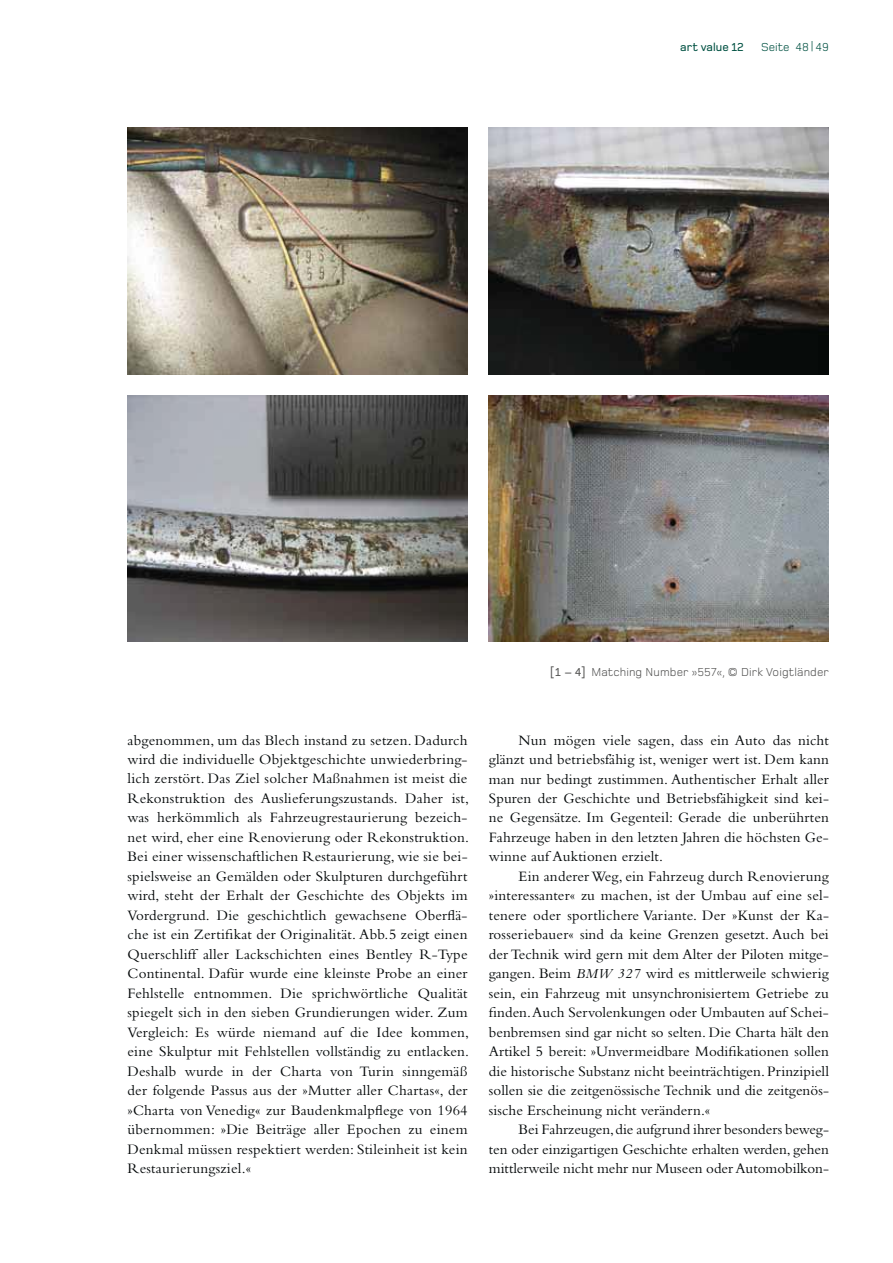
<style>
.page{position:relative;width:893px;height:1263px;background:#fff}
.page>*{position:absolute;margin:0;border:0;box-sizing:border-box;transform-origin:0 0}
.t1{font:15px/19.5px "Bembo";letter-spacing:.005em;color:#040809;text-align:justify}
.t2{font:12px "Foundry Monoline";letter-spacing:.01em;color:#565655}
.t3{font:500 12px "Foundry Monoline";color:#005142}
.t4{font:12px "Foundry Monoline";color:#005142}
.s1{font-weight:500}
.s2{font-style:italic;font-size:14.25px}
</style>
<div class="page">
<img style="left:128px;top:128px;width:340px;height:246px">
<img style="left:489px;top:395px;width:340px;height:247px">
<img style="left:128px;top:395px;width:340px;height:247px">
<img style="left:489px;top:128px;width:340px;height:246px">
<p class="t3" style="left:680px;top:43px;width:65px">art value 12</p>
<p class="t4" style="left:761px;top:42px;width:69px">Seite 48 | 49</p>
<p class="t2" style="left:551px;top:667px;width:280px"><span class="s1">[ 1 – 4]</span> Matching Number »557«, © Dirk Voigtländer</p>
<p class="t1" style="left:128px;top:731px;width:343px">abgenommen, um das Blech instand zu setzen. Dadurch wird die individuelle Objektgeschichte unwiederbring&shy;lich zerstört. Das Ziel solcher Maßnahmen ist meist die Rekonstruktion des Auslieferungszustands. Daher ist, was herkömmlich als Fahrzeugrestaurierung bezeich&shy;net wird, eher eine Renovierung oder Rekonstruktion.<br>Bei einer wissenschaftlichen Restaurierung, wie sie bei&shy;spielsweise an Gemälden oder Skulpturen durchgeführt wird, steht der Erhalt der Geschichte des Objekts im Vordergrund. Die geschichtlich gewachsene Oberflä&shy;che ist ein Zertifikat der Originalität. Abb. 5 zeigt einen Querschliff aller Lackschichten eines Bentley R-Type Continental. Dafür wurde eine kleinste Probe an einer Fehlstelle entnommen. Die sprichwörtliche Qualität spiegelt sich in den sieben Grundierungen wider. Zum Vergleich: Es würde niemand auf die Idee kommen, eine Skulptur mit Fehlstellen vollständig zu entlacken.<br>Deshalb wurde in der Charta von Turin sinngemäß der folgende Passus aus der »Mutter aller Chartas«, der »Charta von Venedig« zur Baudenkmalpflege von 1964 übernommen: »Die Beiträge aller Epochen zu einem Denkmal müssen respektiert werden: Stileinheit ist kein Restaurierungsziel.«</p>
<p class="t1" style="left:489px;top:731px;width:342px;text-indent:30px">Nun mögen viele sagen, dass ein Auto das nicht glänzt und betriebsfähig ist, weniger wert ist. Dem kann man nur bedingt zustimmen. Authentischer Erhalt aller Spuren der Geschichte und Betriebsfähigkeit sind kei&shy;ne Gegensätze. Im Gegenteil: Gerade die unberührten Fahrzeuge haben in den letzten Jahren die höchsten Ge&shy;winne auf Auktionen erzielt.</p>
<p class="t1" style="left:489px;top:868px;width:342px;text-indent:30px">Ein anderer Weg, ein Fahrzeug durch Renovierung »interessanter« zu machen, ist der Umbau auf eine sel&shy;tenere oder sportlichere Variante. Der »Kunst der Ka&shy;rosseriebauer« sind da keine Grenzen gesetzt. Auch bei der Technik wird gern mit dem Alter der Piloten mitge&shy;gangen. Beim <span class="s2">BMW 327</span> wird es mittlerweile schwierig sein, ein Fahrzeug mit unsynchronisiertem Getriebe zu finden. Auch Servolenkungen oder Umbauten auf Schei&shy;benbremsen sind gar nicht so selten. Die Charta hält den Artikel 5 bereit: »Unvermeidbare Modifikationen sollen die historische Substanz nicht beeinträchtigen. Prinzipiell sollen sie die zeitgenössische Technik und die zeitgenös&shy;sische Erscheinung nicht verändern.«</p>
<p class="t1" style="left:489px;top:1121px;width:342px;text-indent:30px">Bei Fahrzeugen, die aufgrund ihrer besonders beweg&shy;ten oder einzigartigen Geschichte erhalten werden, gehen mittlerweile nicht mehr nur Museen oder Automobilkon-</p>
</div>
